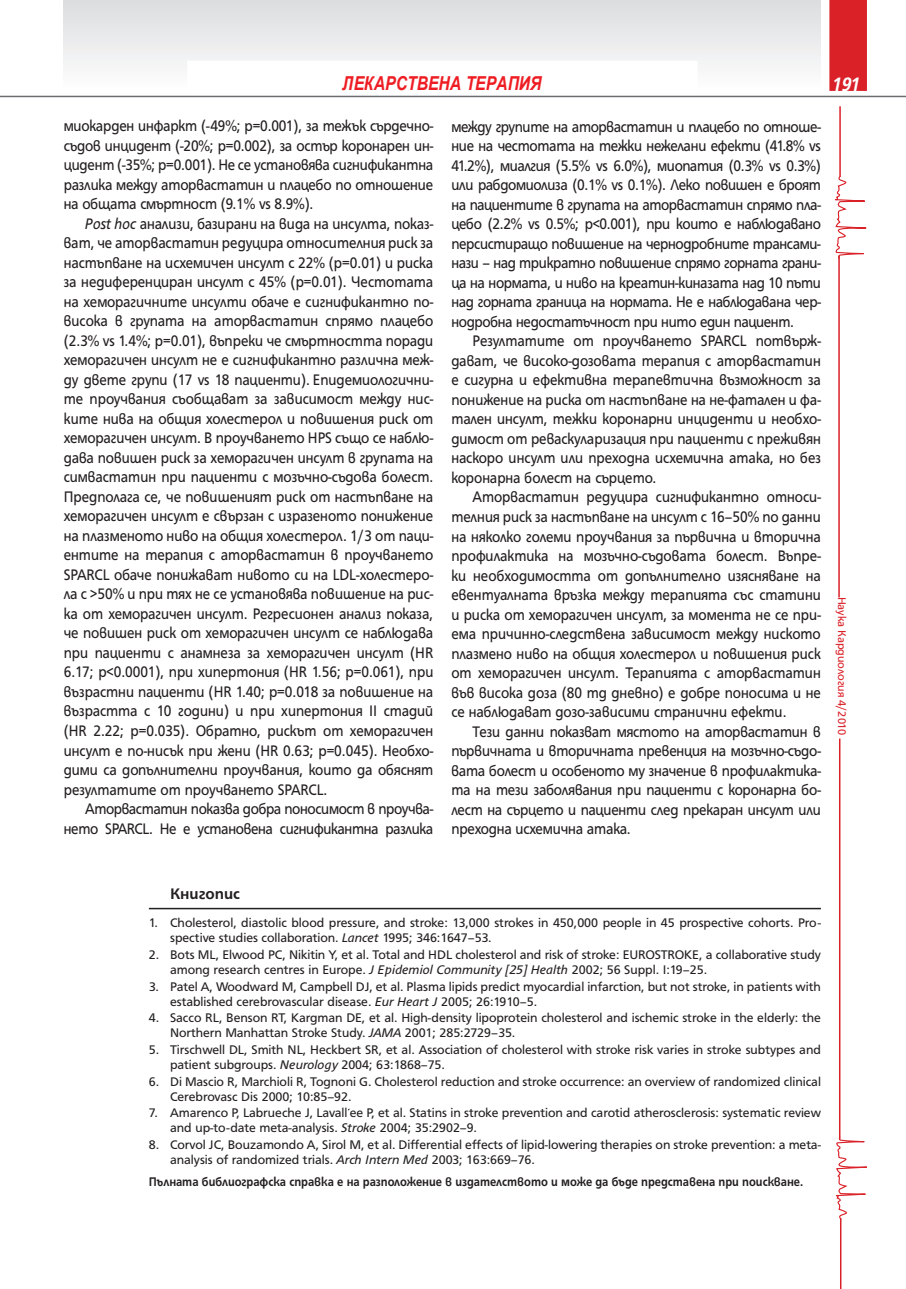
<style>
.page{position:relative;width:906px;height:1289px;background:#fff}
.page>*{position:absolute;margin:0;border:0;box-sizing:border-box;transform-origin:0 0}
.t1{font:italic 700 21px "HS Grotesk Bg";color:#fff;scale:.9 1}
.t2{font:italic 700 19.2px "Arial Narrow";color:#ee1d23}
.t3{font:16.5px/19.5px "HS Grotesk Bg";letter-spacing:-.015em;color:#231f20;text-align:justify;scale:.9 1}
.t4{font:700 16.5px "HS Grotesk Bg";color:#231f20}
.t5{font:13.5px/15px "HS Grotesk Bg";color:#231f20}
.t6{font:700 13.5px "HS Grotesk Bg";color:#231f20;scale:.9 1}
.t7{font:12px "HS Grotesk Bg";letter-spacing:-.01em;color:#da2128}
.s1{font-style:italic}
</style>
<div class="page">
<div style="left:829px;top:0;width:38px;height:91px;background:#da2128"></div>
<hr style="left:0;top:96px;width:906px;height:1px;background:#6c6d70">
<div style="left:64px;top:0;width:757px;height:91px;background:linear-gradient(to bottom,#dbdddf,#fefefe)"></div>
<div style="left:187px;top:61px;width:510px;height:30px;background:#fff"></div>
<hr style="left:839px;top:738px;width:1px;height:401px;background:#da2128">
<svg style="left:836px;top:1135px;width:31px;height:85px"></svg>
<hr style="left:840px;top:1218px;width:1px;height:70px;background:#da2128">
<hr style="left:838px;top:256px;width:2px;height:341px;background:#da2128">
<svg style="left:835px;top:177px;width:32px;height:82px"></svg>
<hr style="left:839px;top:106px;width:2px;height:71px;background:#da2128">
<hr style="left:149px;top:907px;width:672px;height:2px;background:#231f20">
<p class="t2" style="left:343px;top:72px;width:200px">ЛЕКАРСТВЕНА ТЕРАПИЯ</p>
<p class="t3" style="left:64px;top:117px;width:412px">миокарден инфаркт (-49%; p=0.001), за тежък сърдечно&shy;съдов инцидент (-20%; p=0.002), за остър коронарен ин&shy;цидент (-35%; p=0.001). Не се установява сигнификантна разлика между аторвастатин и плацебо по отношение на общата смъртност (9.1% vs 8.9%).</p>
<p class="t3" style="left:64px;top:215px;width:412px;text-indent:21px"><span class="s1">Рost hoc</span> анализи, базирани на вида на инсулта, показ&shy;ват, че аторвастатин редуцира относителния риск за настъпване на исхемичен инсулт с 22% (p=0.01) и риска за недиференциран инсулт с 45% (p=0.01). Честотата на хеморагичните инсулти обаче е сигнификантно по&shy;висока в групата на аторвастатин спрямо плацебо (2.3% vs 1.4%; р=0.01), въпреки че смъртността поради хеморагичен инсулт не е сигнификантно различна меж&shy;ду двете групи (17 vs 18 пациенти). Епидемиологични&shy;те проучвания съобщават за зависимост между нис&shy;ките нива на общия холестерол и повишения риск от хеморагичен инсулт. В проучването HPS също се наблю&shy;дава повишен риск за хеморагичен инсулт в групата на симвастатин при пациенти с мозъчно-съдова болест.<br>Предполага се, че повишеният риск от настъпване на хеморагичен инсулт е свързан с изразеното понижение на плазменото ниво на общия холестерол. 1/3 от паци&shy;ентите на терапия с аторвастатин в проучването SPARCL обаче понижават нивото си на LDL-холестеро&shy;ла с &gt;50% и при тях не се установява повишение на рис&shy;ка от хеморагичен инсулт. Регресионен анализ показа, че повишен риск от хеморагичен инсулт се наблюдава при пациенти с анамнеза за хеморагичен инсулт (HR 6.17; p&lt;0.0001), при хипертония (HR 1.56; p=0.061), при възрастни пациенти (HR 1.40; p=0.018 за повишение на възрастта с 10 години) и при хипертония II стадий (HR 2.22; p=0.035). Обратно, рискът от хеморагичен инсулт е по-нисък при жени (HR 0.63; p=0.045). Необхо&shy;дими са допълнителни проучвания, които да обяснят резултатите от проучването SPARCL.</p>
<p class="t3" style="left:64px;top:800px;width:412px;text-align:right">Аторвастатин показва добра поносимост в проучва&shy;нето SPARCL. Не е установена сигнификантна разлика</p>
<p class="t3" style="left:451px;top:118px;width:412px">между групите на аторвастатин и плацебо по отноше&shy;ние на честотата на тежки нежелани ефекти (41.8% vs 41.2%), миалгия (5.5% vs 6.0%), миопатия (0.3% vs 0.3%) или рабдомиолиза (0.1% vs 0.1%). Леко повишен е броят на пациентите в групата на аторвастатин спрямо пла&shy;цебо (2.2% vs 0.5%; p&lt;0.001), при които е наблюдавано персистиращо повишение на чернодробните трансами&shy;нази – над трикратно повишение спрямо горната грани&shy;ца на нормата, и ниво на креатин-киназата над 10 пъти над горната граница на нормата. Не е наблюдавана чер&shy;нодробна недостатъчност при нито един пациент.</p>
<p class="t3" style="left:451px;top:332px;width:412px;text-indent:21px">Резултатите от проучването SPARCL потвърж&shy;дават, че високо-дозовата терапия с аторвастатин е сигурна и ефективна терапевтична възможност за понижение на риска от настъпване на не-фатален и фа&shy;тален инсулт, тежки коронарни инциденти и необхо&shy;димост от реваскуларизация при пациенти с преживян наскоро инсулт или преходна исхемична атака, но без коронарна болест на сърцето.</p>
<p class="t3" style="left:451px;top:488px;width:412px;text-indent:21px">Аторвастатин редуцира сигнификантно относи&shy;телния риск за настъпване на инсулт с 16–50% по данни на няколко големи проучвания за първична и вторична профилактика на мозъчно-съдовата болест. Въпре&shy;ки необходимостта от допълнително изясняване на евентуалната връзка между терапията със статини и риска от хеморагичен инсулт, за момента не се при&shy;ема причинно-следствена зависимост между ниското плазмено ниво на общия холестерол и повишения риск от хеморагичен инсулт. Терапията с аторвастатин във висока доза (80 mg дневно) е добре поносима и не се наблюдават дозо-зависими странични ефекти.</p>
<p class="t3" style="left:451px;top:722px;width:412px;text-indent:21px">Тези данни показват мястото на аторвастатин в първичната и вторичната превенция на мозъчно-съдо&shy;вата болест и особеното му значение в профилактика&shy;та на тези заболявания при пациенти с коронарна бо&shy;лест на сърцето и пациенти след прекаран инсулт или преходна исхемична атака.</p>
<p class="t1" style="left:832px;top:76px;width:33px">191</p>
<p class="t7" style="left:846px;top:597px;width:140px;rotate:90deg">Наука Кардиология 4/2010</p>
<p class="t4" style="left:170px;top:888px;width:71px">Книгопис</p>
<p class="t5" style="left:170px;top:916px;width:652px;text-indent:-21px">1. Cholesterol, diastolic blood pressure, and stroke: 13,000 strokes in 450,000 people in 45 prospective cohorts. Pro&shy;spective studies collaboration. <span class="s1">Lancet</span> 1995; 346:1647–53.</p>
<p class="t5" style="left:170px;top:948px;width:652px;text-indent:-21px">2. Bots ML, Elwood PC, Nikitin Y, et al. Total and HDL cholesterol and risk of stroke: EUROSTROKE, a collaborative study among research centres in Europe. <span class="s1">J Epidemiol Community [25] Health</span> 2002; 56 Suppl. I:19–25.</p>
<p class="t5" style="left:170px;top:979px;width:652px;text-indent:-21px">3. Patel A, Woodward M, Campbell DJ, et al. Plasma lipids predict myocardial infarction, but not stroke, in patients with established cerebrovascular disease. <span class="s1">Eur Heart J</span> 2005; 26:1910–5.</p>
<p class="t5" style="left:170px;top:1011px;width:652px;text-indent:-21px">4. Sacco RL, Benson RT, Kargman DE, et al. High-density lipoprotein cholesterol and ischemic stroke in the elderly: the<br>Northern Manhattan Stroke Study. <span class="s1">JAMA</span> 2001; 285:2729–35.</p>
<p class="t5" style="left:170px;top:1043px;width:652px;text-indent:-21px">5. Tirschwell DL, Smith NL, Heckbert SR, et al. Association of cholesterol with stroke risk varies in stroke subtypes and patient subgroups. <span class="s1">Neurology</span> 2004; 63:1868–75.</p>
<p class="t5" style="left:170px;top:1074px;width:652px;text-indent:-21px">6. Di Mascio R, Marchioli R, Tognoni G. Cholesterol reduction and stroke occurrence: an overview of randomized clinical<br>Cerebrovasc Dis 2000; 10:85–92.</p>
<p class="t5" style="left:170px;top:1106px;width:652px;text-indent:-21px">7. Amarenco P, Labrueche J, Lavall ee P, et al. Statins in stroke prevention and carotid atherosclerosis: systematic review and up-to-date meta-analysis. <span class="s1">Stroke</span> 2004; 35:2902–9.</p>
<p class="t5" style="left:170px;top:1138px;width:652px;text-indent:-21px">8. Corvol JC, Bouzamondo A, Sirol M, et al. Differential effects of lipid-lowering therapies on stroke prevention: a meta&shy;analysis of randomized trials. <span class="s1">Arch Intern Med</span> 2003; 163:669–76.</p>
<p class="t6" style="left:149px;top:1176px;width:728px">Пълната библиографска справка е на разположение в издателството и може да бъде представена при поискване.</p>
</div>
